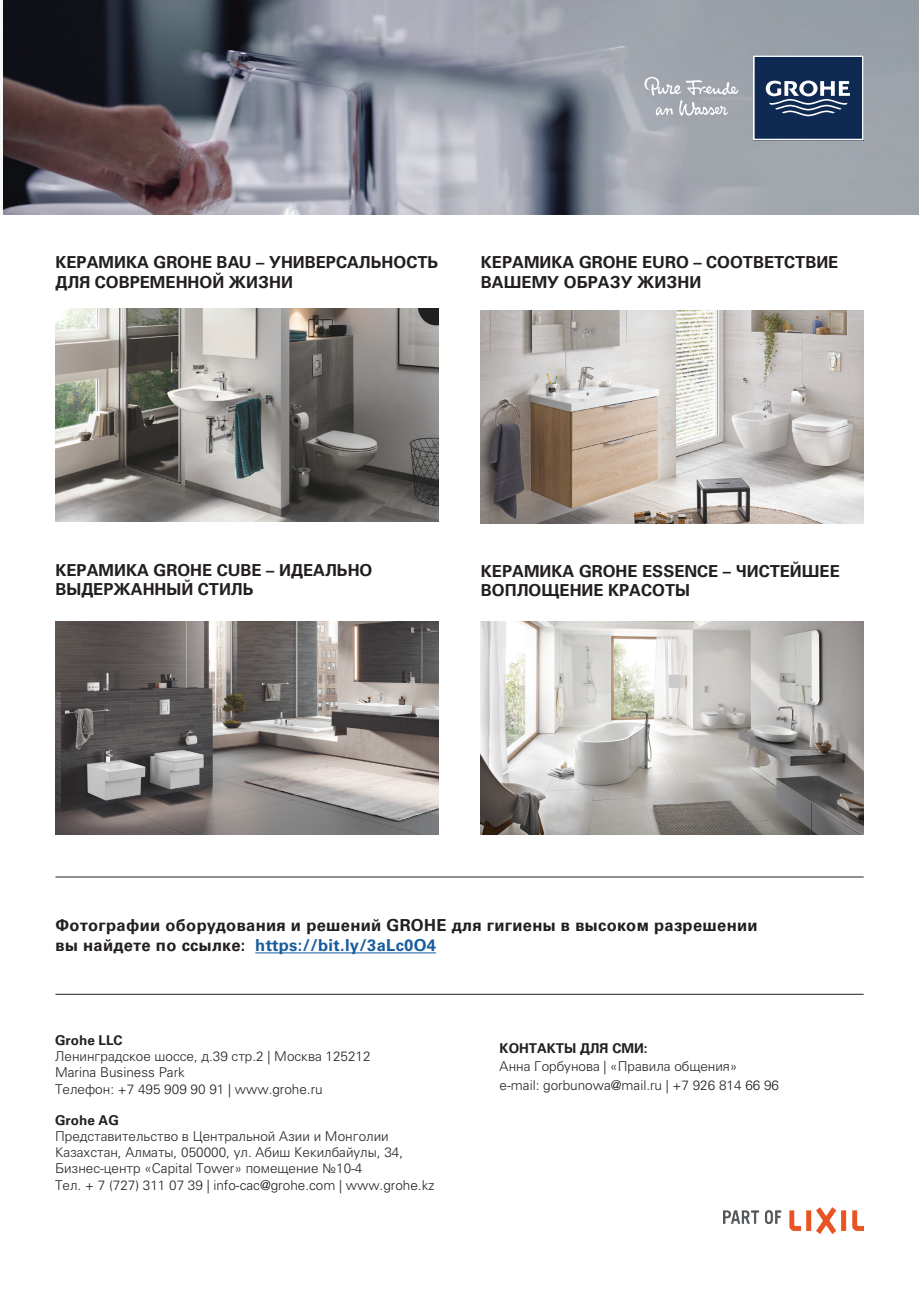
<style>
.page{position:relative;width:919px;height:1289px;background:#fff}
.page>*{position:absolute;margin:0;border:0;box-sizing:border-box;transform-origin:0 0}
.t1{font:700 16.5px/19.8px "Univers LTCYR 65";color:#231f20}
.t2{font:700 16.5px "Univers LTCYR 65";letter-spacing:.02em;color:#231f20}
.t3{font:700 16.5px "Univers LTCYR 65";letter-spacing:.02em;color:#175d9e}
.t4{font:300 13.5px/16.2px "Univers LTCYR 45";color:#231f20}
.s1{color:#231f20}
.s2{font-family:"Univers LTCYR 65";font-weight:700}
</style>
<div class="page">
<img style="left:4px;top:0;width:691px;height:214px">
<img style="left:695px;top:0;width:223px;height:214px">
<img style="left:55px;top:308px;width:383px;height:213px">
<img style="left:480px;top:310px;width:383px;height:213px">
<img style="left:480px;top:621px;width:383px;height:213px">
<img style="left:55px;top:621px;width:383px;height:213px">
<img style="left:723px;top:1207px;width:140px;height:25px">
<hr style="left:55px;top:994px;width:808px;height:1px;background:#231f20">
<hr style="left:55px;top:876px;width:808px;height:1px;background:#231f20">
<hr style="left:255px;top:952px;width:181px;height:1px;background:#175d9e">
<svg style="left:753px;top:55px;width:110px;height:85px"></svg>
<svg style="left:644px;top:77px;width:94px;height:39px"></svg>
<p class="t1" style="left:55px;top:252px;width:384px">КЕРАМИКА GROHE BAU – УНИВЕРСАЛЬНОСТЬ<br>ДЛЯ СОВРЕМЕННОЙ ЖИЗНИ</p>
<p class="t1" style="left:481px;top:252px;width:359px">КЕРАМИКА GROHE EURO – СООТВЕТСТВИЕ<br>ВАШЕМУ ОБРАЗУ ЖИЗНИ</p>
<p class="t1" style="left:55px;top:559px;width:318px">КЕРАМИКА GROHE CUBE – ИДЕАЛЬНО<br>ВЫДЕРЖАННЫЙ СТИЛЬ</p>
<p class="t1" style="left:481px;top:560px;width:360px">КЕРАМИКА GROHE ESSENCE – ЧИСТЕЙШЕЕ<br>ВОПЛОЩЕНИЕ КРАСОТЫ</p>
<p class="t2" style="left:55px;top:914px;width:703px">Фотографии оборудования и решений GROHE для гигиены в высоком разрешении</p>
<p class="t3" style="left:55px;top:933px;width:382px"><span class="s1">вы найдете по ссылке:</span> https://bit.ly/3aLc0O4</p>
<p class="t4" style="left:55px;top:1031px;width:317px"><span class="s2">Grohe LLC<br></span>Ленинградское шоссе, д.39 стр.2 | Москва 125212<br>Marina Business Park<br>Телефон: +7 495 909 90 91 | www.grohe.ru</p>
<p class="t4" style="left:55px;top:1111px;width:381px"><span class="s2">Grohe AG<br></span>Представительство в Центральной Азии и Монголии Казахстан, Алматы, 050000, ул. Абиш Кекилбайулы, 34, Бизнес-центр «Capital Tower» помещение №10-4<br>Тел. + 7 (727) 311 07 39 | info-cac@grohe.com | www.grohe.kz</p>
<p class="t4" style="left:499px;top:1037px;width:281px;line-height:18.9px"><span class="s2">КОНТАКТЫ ДЛЯ СМИ:<br></span>Анна Горбунова | «Правила общения» e-mail: gorbunowa@mail.ru | +7 926 814 66 96</p>
</div>
